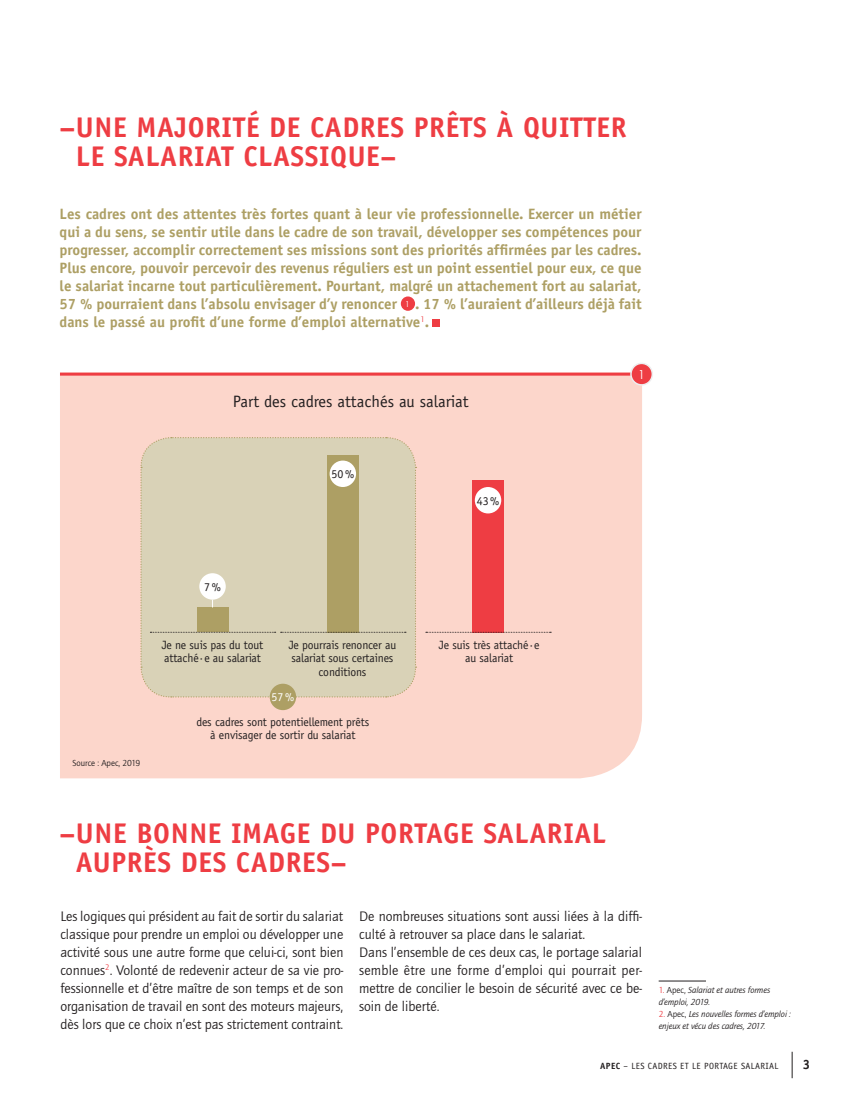
<style>
.page{position:relative;width:851px;height:1106px;background:#fff}
.page>*{position:absolute;margin:0;border:0;box-sizing:border-box;transform-origin:0 0}
.t1{font:700 28.5px/28.5px "Officina Sans";letter-spacing:.02em;color:#ee3d43}
.t2{font:16.5px "Officina Sans";color:#231f20}
.t3{font:700 15px/18px "Officina Sans";color:#ad9f64;text-align:justify}
.t4{font:14.25px/18px "Quay Itc T";color:#231f20;text-align:justify}
.t5{font:700 13.5px "Officina Sans";color:#231f20}
.t6{font:12.3px "Century Gothic";color:#fff}
.t7{font:12px/13.5px "Officina Sans";letter-spacing:-.01em;color:#231f20;text-align:center}
.t8{font:12px "Officina Sans";color:#fff}
.t9{font:italic 9px/12px "Quay Itc T";letter-spacing:-.005em;color:#231f20}
.t10{font:9px "Officina Sans";letter-spacing:.04em;color:#231f20}
.t11{font:9px "Quay Itc T";color:#231f20}
.s1{font-family:"Century Gothic";font-weight:400;font-size:8.25px;color:#fff}
.s2{font-style:normal;color:#ee3d43}
.s3{font-style:normal}
.s4{font-weight:700}
</style>
<div class="page">
<svg style="left:791px;top:1051px;width:1px;height:27px"></svg>
<div style="left:401px;top:296px;width:14px;height:15px;background:#ee3d43;border-radius:50%"></div>
<div style="left:432px;top:319px;width:8px;height:8px;background:#ee3d43"></div>
<div style="left:60px;top:375px;width:582px;height:403px;background:#fcd6cb"></div>
<hr style="left:60px;top:372px;width:581px;height:3px;background:#ee3d43">
<div style="left:631px;top:363px;width:21px;height:22px;background:#ee3d43;border-radius:50%"></div>
<div style="left:630px;top:362px;width:23px;height:23px;border:2px solid #eeeeef;border-radius:50%"></div>
<div style="left:472px;top:480px;width:31px;height:152px;background:#ee3d43"></div>
<div style="left:474px;top:487px;width:27px;height:26px;background:#fff;border-radius:50%"></div>
<svg style="left:426px;top:632px;width:125px;height:1px"></svg>
<div style="left:270px;top:683px;width:26px;height:27px;background:#ad9f64;border-radius:50%"></div>
<svg style="left:140px;top:436px;width:276px;height:262px;background:#d6ceb1"></svg>
<hr style="left:658px;top:980px;width:47px;height:1px;background:#231f20">
<h1 class="t1" style="left:76px;top:113px;width:552px;text-indent:-16px">–UNE MAJORITÉ DE CADRES PRÊTS À QUITTER<br>LE SALARIAT CLASSIQUE–</h1>
<p class="t3" style="left:60px;top:204px;width:583px">Les cadres ont des attentes très fortes quant à leur vie professionnelle. Exercer un métier qui a du sens, se sentir utile dans le cadre de son travail, développer ses compétences pour progresser, accomplir correctement ses missions sont des priorités affirmées par les cadres.<br>Plus encore, pouvoir percevoir des revenus réguliers est un point essentiel pour eux, ce que le salariat incarne tout particulièrement. Pourtant, malgré un attachement fort au salariat, 57 % pourraient dans l’absolu envisager d’y renoncer <span class="s1">1</span> . 17 % l’auraient d’ailleurs déjà fait dans le passé au profit d’une forme d’emploi alternative<sup>1</sup>.</p>
<p class="t2" style="left:233px;top:392px;width:237px">Part des cadres attachés au salariat</p>
<p class="t7" style="left:331px;top:467px;width:24px">50%</p>
<p class="t7" style="left:476px;top:494px;width:24px">43%</p>
<p class="t6" style="left:638px;top:367px;width:8px">1</p>
<p class="t11" style="left:72px;top:758px;width:69px">Source : Apec, 2019</p>
<p class="t7" style="left:204px;top:580px;width:18px">7%</p>
<p class="t7" style="left:162px;top:638px;width:103px;text-align:left">Je ne suis pas du tout attaché·e au salariat</p>
<p class="t7" style="left:289px;top:638px;width:109px">Je pourrais renoncer au salariat sous certaines conditions</p>
<p class="t7" style="left:439px;top:638px;width:102px">Je suis très attaché·e au salariat</p>
<p class="t8" style="left:271px;top:690px;width:24px">57%</p>
<p class="t7" style="left:196px;top:715px;width:174px">des cadres sont potentiellement prêts à envisager de sortir du salariat</p>
<h1 class="t1" style="left:76px;top:818px;width:531px;text-indent:-16px">–UNE BONNE IMAGE DU PORTAGE SALARIAL<br>AUPRÈS DES CADRES–</h1>
<p class="t4" style="left:60px;top:907px;width:284px">Les logiques qui président au fait de sortir du salariat classique pour prendre un emploi ou développer une activité sous une autre forme que celui-ci, sont bien connues<sup>2</sup>. Volonté de redevenir acteur de sa vie pro&shy;fessionnelle et d’être maître de son temps et de son organisation de travail en sont des moteurs majeurs, dès lors que ce choix n’est pas strictement contraint.</p>
<p class="t4" style="left:359px;top:907px;width:284px;text-align:left">De nombreuses situations sont aussi liées à la diffi&shy;culté à retrouver sa place dans le salariat.<br>Dans l’ensemble de ces deux cas, le portage salarial semble être une forme d’emploi qui pourrait per&shy;mettre de concilier le besoin de sécurité avec ce be&shy;soin de liberté.</p>
<p class="t9" style="left:658px;top:984px;width:113px"><span class="s2">1.</span> <span class="s3">Apec,</span> Salariat et autres formes d’emploi, 2019.</p>
<p class="t9" style="left:658px;top:1008px;width:134px"><span class="s2">2.</span> <span class="s3">Apec,</span> Les nouvelles formes d’emploi : enjeux et vécu des cadres, 2017.</p>
<p class="t10" style="left:600px;top:1060px;width:180px"><span class="s4">APEC</span> – LES CADRES ET LE PORTAGE SALARIAL</p>
<p class="t5" style="left:802px;top:1055px;width:9px">3</p>
</div>
